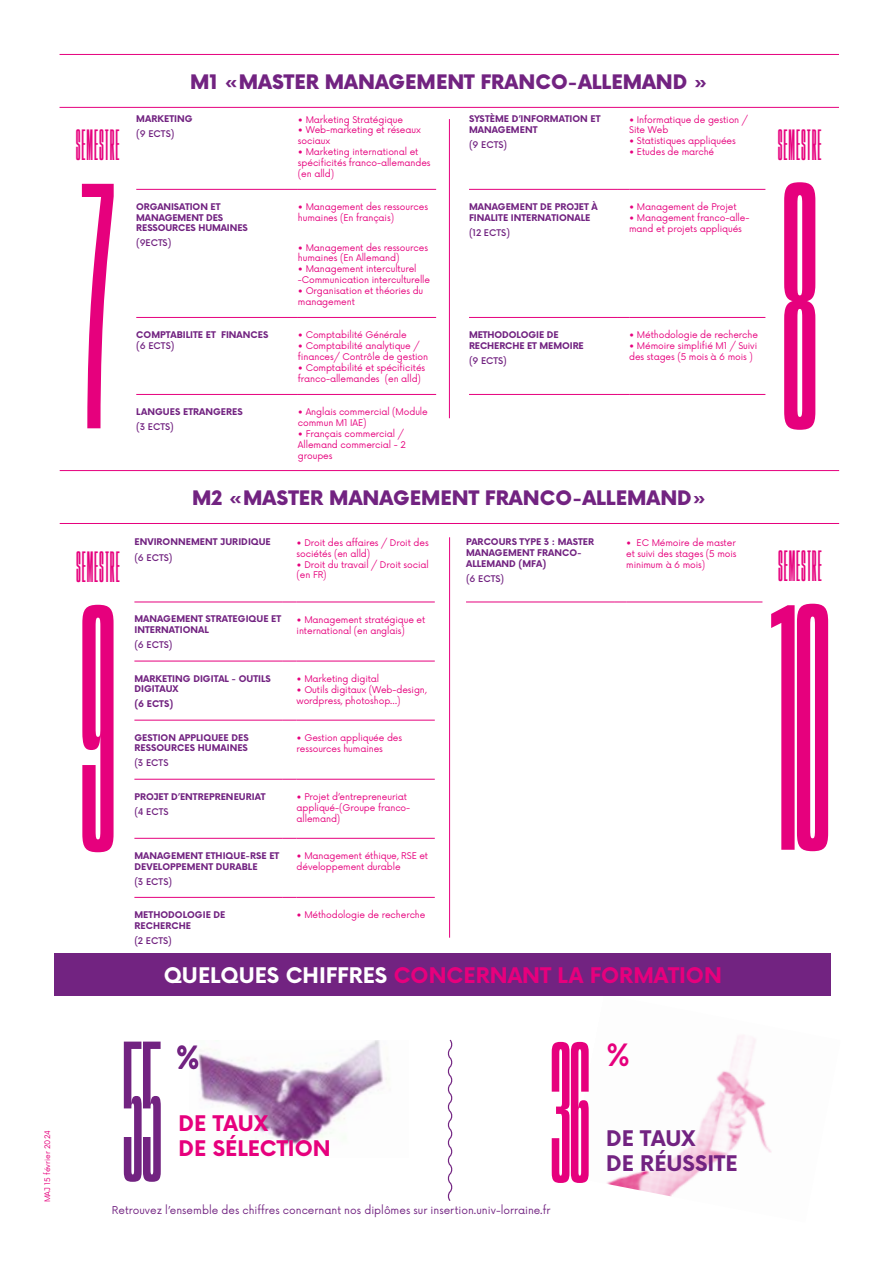
<style>
.page{position:relative;width:893px;height:1263px;background:#fff}
.page>*{position:absolute;margin:0;border:0;box-sizing:border-box;transform-origin:0 0}
.t1{font:extra-condensed 300px "Media Sans";color:#e6007d}
.t2{font:extra-condensed 171px "Media Sans";color:#722381}
.t3{font:extra-condensed 171px "Media Sans";color:#e6007d}
.t4{font:extra-condensed 37.5px "Media Sans";color:#e6007d}
.t5{font:500 30px "Now";color:#722381}
.t6{font:500 30px "Now";color:#e6007d}
.t7{font:700 21px/25.5px "Now";color:#e6007d}
.t8{font:700 21px/25.2px "Now";color:#722381}
.t9{font:900 19.5px "Now";color:#722381}
.t10{font:10.5px "Now";color:#722381}
.t11{font:9px/10.8px "Now";letter-spacing:-.01em;color:#e6007d}
.t12{font:700 9px/10.8px "Now";color:#722381}
.t13{font:500 9px "Now";color:#722381}
.t14{font:7.5px "Now Alt";color:#e6007d}
.s1{color:#fff}
</style>
<div class="page">
<hr style="left:60px;top:107px;width:779px;height:1px;background:#e6007d">
<hr style="left:60px;top:54px;width:779px;height:1px;background:#e6007d">
<hr style="left:449px;top:119px;width:1px;height:299px;background:#e6007d">
<hr style="left:60px;top:523px;width:779px;height:1px;background:#e6007d">
<hr style="left:60px;top:470px;width:779px;height:1px;background:#e6007d">
<hr style="left:134px;top:602px;width:148px;height:1px;background:#e6007d">
<svg style="left:282px;top:602px;width:15px;height:1px"></svg>
<hr style="left:297px;top:602px;width:138px;height:1px;background:#e6007d">
<hr style="left:466px;top:602px;width:148px;height:1px;background:#e6007d">
<svg style="left:614px;top:602px;width:12px;height:1px"></svg>
<hr style="left:626px;top:602px;width:136px;height:1px;background:#e6007d">
<hr style="left:134px;top:661px;width:148px;height:1px;background:#e6007d">
<svg style="left:282px;top:661px;width:15px;height:1px"></svg>
<hr style="left:297px;top:661px;width:138px;height:1px;background:#e6007d">
<hr style="left:134px;top:720px;width:148px;height:1px;background:#e6007d">
<svg style="left:282px;top:720px;width:15px;height:1px"></svg>
<hr style="left:297px;top:720px;width:138px;height:1px;background:#e6007d">
<hr style="left:134px;top:779px;width:148px;height:1px;background:#e6007d">
<svg style="left:282px;top:779px;width:15px;height:1px"></svg>
<hr style="left:297px;top:779px;width:138px;height:1px;background:#e6007d">
<hr style="left:134px;top:838px;width:148px;height:1px;background:#e6007d">
<svg style="left:282px;top:838px;width:15px;height:1px"></svg>
<hr style="left:297px;top:838px;width:138px;height:1px;background:#e6007d">
<hr style="left:134px;top:897px;width:148px;height:1px;background:#e6007d">
<svg style="left:282px;top:897px;width:15px;height:1px"></svg>
<hr style="left:297px;top:897px;width:138px;height:1px;background:#e6007d">
<hr style="left:449px;top:537px;width:1px;height:401px;background:#e6007d">
<img style="left:607px;top:1035px;width:165px;height:162px">
<div style="left:54px;top:953px;width:777px;height:43px;background:#722381"></div>
<img style="left:198px;top:1040px;width:189px;height:109px">
<svg style="left:447px;top:1039px;width:6px;height:162px"></svg>
<hr style="left:136px;top:189px;width:148px;height:1px;background:#e6007d">
<svg style="left:284px;top:189px;width:14px;height:1px"></svg>
<hr style="left:298px;top:189px;width:138px;height:1px;background:#e6007d">
<hr style="left:469px;top:189px;width:148px;height:1px;background:#e6007d">
<svg style="left:617px;top:189px;width:12px;height:1px"></svg>
<hr style="left:629px;top:189px;width:136px;height:1px;background:#e6007d">
<hr style="left:136px;top:317px;width:148px;height:1px;background:#e6007d">
<svg style="left:284px;top:317px;width:14px;height:1px"></svg>
<hr style="left:298px;top:317px;width:138px;height:1px;background:#e6007d">
<hr style="left:469px;top:317px;width:148px;height:1px;background:#e6007d">
<svg style="left:617px;top:317px;width:12px;height:1px"></svg>
<hr style="left:629px;top:317px;width:136px;height:1px;background:#e6007d">
<hr style="left:136px;top:394px;width:148px;height:1px;background:#e6007d">
<svg style="left:284px;top:394px;width:14px;height:1px"></svg>
<hr style="left:298px;top:394px;width:138px;height:1px;background:#e6007d">
<hr style="left:469px;top:394px;width:148px;height:1px;background:#e6007d">
<svg style="left:617px;top:394px;width:12px;height:1px"></svg>
<hr style="left:629px;top:394px;width:136px;height:1px;background:#e6007d">
<p class="t14" style="left:41px;top:1202px;width:74px;rotate:-90deg">MAJ 15 février 2024</p>
<h3 class="t4" style="left:76px;top:123px;width:45px">S E M E S T R E</h3>
<h1 class="t1" style="left:81px;top:137px;width:34px">7</h1>
<h3 class="t4" style="left:76px;top:546px;width:45px">S E M E S T R E</h3>
<h1 class="t1" style="left:81px;top:559px;width:35px">9</h1>
<h3 class="t9" style="left:190px;top:68px;width:520px">M1 «MASTER MANAGEMENT FRANCO-ALLEMAND »</h3>
<p class="t12" style="left:136px;top:113px;width:58px">MARKETING</p>
<p class="t13" style="left:136px;top:127px;width:40px">(9 ECTS)</p>
<p class="t11" style="left:298px;top:113px;width:107px">• Marketing Stratégique</p>
<p class="t11" style="left:298px;top:124px;width:124px">• Web-marketing et réseaux sociaux</p>
<p class="t11" style="left:298px;top:146px;width:134px">• Marketing international et spécificités franco-allemandes (en alld)</p>
<p class="t12" style="left:469px;top:113px;width:133px">SYSTÈME D’INFORMATION ET<br>MANAGEMENT</p>
<p class="t13" style="left:469px;top:138px;width:40px">(9 ECTS)</p>
<p class="t11" style="left:629px;top:113px;width:120px">• Informatique de gestion /<br>Site Web</p>
<p class="t11" style="left:629px;top:135px;width:108px">• Statistiques appliquées</p>
<p class="t11" style="left:629px;top:146px;width:87px">• Etudes de marché</p>
<p class="t12" style="left:136px;top:201px;width:113px">ORGANISATION ET<br>MANAGEMENT DES<br>RESSOURCES HUMAINES</p>
<p class="t13" style="left:136px;top:236px;width:37px">(9ECTS)</p>
<p class="t11" style="left:298px;top:201px;width:132px">• Management des ressources humaines (En français)</p>
<p class="t11" style="left:298px;top:241px;width:132px">• Management des ressources humaines (En Allemand)</p>
<p class="t11" style="left:298px;top:263px;width:134px">• Management interculturel -Communication interculturelle</p>
<p class="t11" style="left:298px;top:285px;width:127px">• Organisation et théories du management</p>
<p class="t12" style="left:469px;top:201px;width:130px">MANAGEMENT DE PROJET À<br>FINALITE INTERNATIONALE</p>
<p class="t13" style="left:469px;top:225px;width:42px">(12 ECTS)</p>
<p class="t11" style="left:629px;top:201px;width:109px">• Management de Projet</p>
<p class="t11" style="left:629px;top:212px;width:122px">• Management franco-alle&shy;mand et projets appliqués</p>
<p class="t12" style="left:136px;top:329px;width:134px">COMPTABILITE ET FINANCES</p>
<p class="t13" style="left:136px;top:338px;width:40px">(6 ECTS)</p>
<p class="t11" style="left:298px;top:329px;width:110px">• Comptabilité Générale</p>
<p class="t11" style="left:298px;top:340px;width:132px">• Comptabilité analytique / finances/ Contrôle de gestion</p>
<p class="t11" style="left:298px;top:362px;width:129px">• Comptabilité et spécificités franco-allemandes (en alld)</p>
<p class="t12" style="left:469px;top:329px;width:116px">METHODOLOGIE DE<br>RECHERCHE ET MEMOIRE</p>
<p class="t13" style="left:469px;top:353px;width:39px">(9 ECTS)</p>
<p class="t11" style="left:629px;top:329px;width:130px">• Méthodologie de recherche</p>
<p class="t11" style="left:629px;top:340px;width:130px">• Mémoire simplifié M1 / Suivi des stages (5 mois à 6 mois )</p>
<p class="t12" style="left:136px;top:406px;width:108px">LANGUES ETRANGERES</p>
<p class="t13" style="left:136px;top:420px;width:39px">(3 ECTS)</p>
<p class="t11" style="left:298px;top:406px;width:131px">• Anglais commercial (Module commun M1 IAE)</p>
<p class="t11" style="left:298px;top:428px;width:109px">• Français commercial /<br>Allemand commercial - 2 groupes</p>
<h3 class="t9" style="left:192px;top:484px;width:516px">M2 «MASTER MANAGEMENT FRANCO-ALLEMAND»</h3>
<p class="t12" style="left:134px;top:536px;width:138px">ENVIRONNEMENT JURIDIQUE</p>
<p class="t13" style="left:134px;top:550px;width:40px">(6 ECTS)</p>
<p class="t11" style="left:297px;top:537px;width:134px">• Droit des affaires / Droit des sociétés (en alld)</p>
<p class="t11" style="left:297px;top:558px;width:134px">• Droit du travail / Droit social (en FR)</p>
<p class="t12" style="left:466px;top:536px;width:130px">PARCOURS TYPE 3 : MASTER<br>MANAGEMENT FRANCO-<br>ALLEMAND (MFA)</p>
<p class="t13" style="left:466px;top:572px;width:40px">(6 ECTS)</p>
<p class="t11" style="left:626px;top:537px;width:112px;text-align:justify">• EC Mémoire de master et suivi des stages (5 mois minimum à 6 mois)</p>
<p class="t12" style="left:134px;top:613px;width:148px">MANAGEMENT STRATEGIQUE ET<br>INTERNATIONAL</p>
<p class="t13" style="left:134px;top:638px;width:40px">(6 ECTS)</p>
<p class="t11" style="left:297px;top:614px;width:130px">• Management stratégique et international (en anglais)</p>
<p class="t12" style="left:134px;top:673px;width:138px">MARKETING DIGITAL - OUTILS<br>DIGITAUX</p>
<p class="t12" style="left:134px;top:698px;width:40px">(6 ECTS)</p>
<p class="t11" style="left:297px;top:673px;width:84px">• Marketing digital</p>
<p class="t11" style="left:297px;top:683px;width:132px">• Outils digitaux (Web-design, wordpress, photoshop…)</p>
<p class="t12" style="left:134px;top:732px;width:116px">GESTION APPLIQUEE DES<br>RESSOURCES HUMAINES</p>
<p class="t13" style="left:134px;top:756px;width:36px">(3 ECTS</p>
<p class="t11" style="left:297px;top:732px;width:107px">• Gestion appliquée des ressources humaines</p>
<p class="t12" style="left:134px;top:791px;width:133px">PROJET D’ENTREPRENEURIAT</p>
<p class="t13" style="left:134px;top:804px;width:36px">(4 ECTS</p>
<p class="t11" style="left:297px;top:791px;width:115px">• Projet d’entrepreneuriat appliqué-(Groupe franco&shy;allemand)</p>
<p class="t12" style="left:134px;top:850px;width:146px">MANAGEMENT ETHIQUE-RSE ET<br>DEVELOPPEMENT DURABLE</p>
<p class="t13" style="left:134px;top:874px;width:39px">(3 ECTS)</p>
<p class="t11" style="left:297px;top:850px;width:133px">• Management éthique, RSE et développement durable</p>
<p class="t12" style="left:134px;top:909px;width:93px">METHODOLOGIE DE<br>RECHERCHE</p>
<p class="t13" style="left:134px;top:933px;width:39px">(2 ECTS)</p>
<p class="t11" style="left:297px;top:909px;width:130px">• Méthodologie de recherche</p>
<h3 class="t7" style="left:164px;top:962px;width:560px"><span class="s1">QUELQUES CHIFFRES</span> CONCERNANT LA FORMATION</h3>
<h3 class="t4" style="left:778px;top:123px;width:45px">S E M E S T R E</h3>
<h1 class="t1" style="left:783px;top:137px;width:35px">8</h1>
<h3 class="t4" style="left:778px;top:545px;width:45px">S E M E S T R E</h3>
<h1 class="t1" style="left:771px;top:558px;width:60px">10</h1>
<h2 class="t2" style="left:123px;top:1015px;width:40px">55</h2>
<h2 class="t3" style="left:551px;top:1016px;width:40px">36</h2>
<h3 class="t6" style="left:606px;top:1031px;width:26px">%</h3>
<h3 class="t5" style="left:176px;top:1034px;width:26px">%</h3>
<h3 class="t7" style="left:179px;top:1110px;width:154px">DE TAUX<br>DE SÉLECTION</h3>
<h3 class="t8" style="left:606px;top:1125px;width:133px">DE TAUX<br>DE RÉUSSITE</h3>
<p class="t10" style="left:112px;top:1202px;width:440px">Retrouvez l’ensemble des chiffres concernant nos diplômes sur insertion.univ-lorraine.fr</p>
</div>
